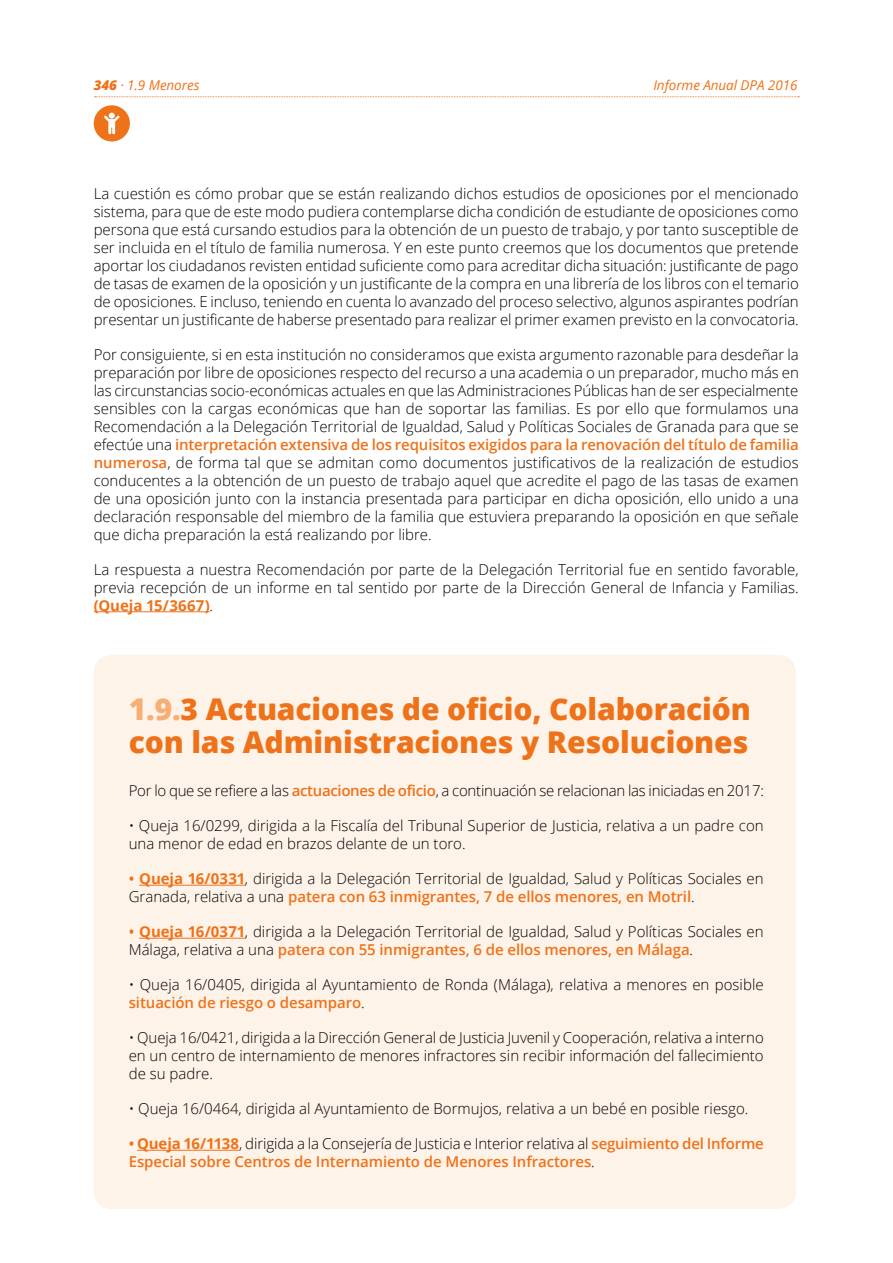
<style>
.page{position:relative;width:893px;height:1263px;background:#fff}
.page>*{position:absolute;margin:0;border:0;box-sizing:border-box;transform-origin:0 0}
.t1{font:800 30px/33px "Open Sans";letter-spacing:-.005em;color:#ee7219}
.t2{font:300 15px/18px "Open Sans";color:#000;text-align:justify}
.t3{font:600 15px/18px "Open Sans";letter-spacing:-.005em;color:#ee7219}
.t4{font:italic 13.5px "Open Sans";letter-spacing:-.005em;color:#ee7219}
.s1{font-weight:800}
.s2{font-weight:600;color:#ee7219}
.s3{font-weight:700;color:#ee7219}
.s4{color:#f7af76}
.s5{font-weight:700}
.s6{font-weight:300;color:#000}
</style>
<div class="page">
<div style="left:94px;top:105px;width:36px;height:36px;background:#ee7219;border-radius:50%"></div>
<svg style="left:104px;top:113px;width:15px;height:21px"></svg>
<svg style="left:95px;top:96px;width:704px;height:1px"></svg>
<div style="left:94px;top:655px;width:702px;height:554px;background:#fef3e9;border-radius:18px"></div>
<hr style="left:94px;top:611px;width:116px;height:1px;background:#ee7219">
<hr style="left:139px;top:885px;width:106px;height:1px;background:#ee7219">
<hr style="left:139px;top:938px;width:106px;height:1px;background:#ee7219">
<hr style="left:137px;top:1150px;width:102px;height:1px;background:#ee7219">
<p class="t4" style="left:94px;top:76px;width:107px"><span class="s1">346</span> · 1.9 Menores</p>
<p class="t4" style="left:653px;top:76px;width:146px">Informe Anual DPA 2016</p>
<p class="t2" style="left:94px;top:184px;width:707px">La cuestión es cómo probar que se están realizando dichos estudios de oposiciones por el mencionado sistema, para que de este modo pudiera contemplarse dicha condición de estudiante de oposiciones como persona que está cursando estudios para la obtención de un puesto de trabajo, y por tanto susceptible de ser incluida en el título de familia numerosa. Y en este punto creemos que los documentos que pretende aportar los ciudadanos revisten entidad suficiente como para acreditar dicha situación: justificante de pago de tasas de examen de la oposición y un justificante de la compra en una librería de los libros con el temario de oposiciones. E incluso, teniendo en cuenta lo avanzado del proceso selectivo, algunos aspirantes podrían presentar un justificante de haberse presentado para realizar el primer examen previsto en la convocatoria.</p>
<p class="t2" style="left:94px;top:345px;width:707px">Por consiguiente, si en esta institución no consideramos que exista argumento razonable para desdeñar la preparación por libre de oposiciones respecto del recurso a una academia o un preparador, mucho más en las circunstancias socio-económicas actuales en que las Administraciones Públicas han de ser especialmente sensibles con la cargas económicas que han de soportar las familias. Es por ello que formulamos una Recomendación a la Delegación Territorial de Igualdad, Salud y Políticas Sociales de Granada para que se efectúe una <span class="s2">interpretación extensiva de los requisitos exigidos para la renovación del título de familia numerosa</span>, de forma tal que se admitan como documentos justificativos de la realización de estudios conducentes a la obtención de un puesto de trabajo aquel que acredite el pago de las tasas de examen de una oposición junto con la instancia presentada para participar en dicha oposición, ello unido a una declaración responsable del miembro de la familia que estuviera preparando la oposición en que señale que dicha preparación la está realizando por libre.</p>
<p class="t2" style="left:94px;top:560px;width:706px">La respuesta a nuestra Recomendación por parte de la Delegación Territorial fue en sentido favorable, previa recepción de un informe en tal sentido por parte de la Dirección General de Infancia y Familias. <span class="s3">(Queja 15/3667)</span>.</p>
<h1 class="t1" style="left:129px;top:690px;width:624px"><span class="s4">1.9.</span>3 Actuaciones de oficio, Colaboración con las Administraciones y Resoluciones</h1>
<p class="t2" style="left:129px;top:781px;width:637px">Por lo que se refiere a las <span class="s2">actuaciones de oficio</span>, a continuación se relacionan las iniciadas en 2017:</p>
<p class="t2" style="left:129px;top:816px;width:636px">• Queja 16/0299, dirigida a la Fiscalía del Tribunal Superior de Justicia, relativa a un padre con una menor de edad en brazos delante de un toro.</p>
<p class="t2" style="left:129px;top:869px;width:636px"><span class="s2">•</span> <span class="s3">Queja 16/0331</span>, dirigida a la Delegación Territorial de Igualdad, Salud y Políticas Sociales en<br>Granada, relativa a una <span class="s2">patera con 63 inmigrantes, 7 de ellos menores, en Motril</span>.</p>
<p class="t2" style="left:129px;top:922px;width:636px"><span class="s2">•</span> <span class="s3">Queja 16/0371</span>, dirigida a la Delegación Territorial de Igualdad, Salud y Políticas Sociales en<br>Málaga, relativa a una <span class="s2">patera con 55 inmigrantes, 6 de ellos menores, en Málaga</span>.</p>
<p class="t2" style="left:129px;top:975px;width:636px">• Queja 16/0405, dirigida al Ayuntamiento de Ronda (Málaga), relativa a menores en posible <span class="s2">situación de riesgo o desamparo</span>.</p>
<p class="t2" style="left:129px;top:1028px;width:637px">• Queja 16/0421, dirigida a la Dirección General de Justicia Juvenil y Cooperación, relativa a interno en un centro de internamiento de menores infractores sin recibir información del fallecimiento de su padre.</p>
<p class="t2" style="left:129px;top:1099px;width:621px">• Queja 16/0464, dirigida al Ayuntamiento de Bormujos, relativa a un bebé en posible riesgo.</p>
<p class="t3" style="left:129px;top:1134px;width:637px">• <span class="s5">Queja 16/1138</span><span class="s6">, dirigida a la Consejería de Justicia e Interior relativa al</span> seguimiento del Informe<br>Especial sobre Centros de Internamiento de Menores Infractores<span class="s6">.</span></p>
</div>
